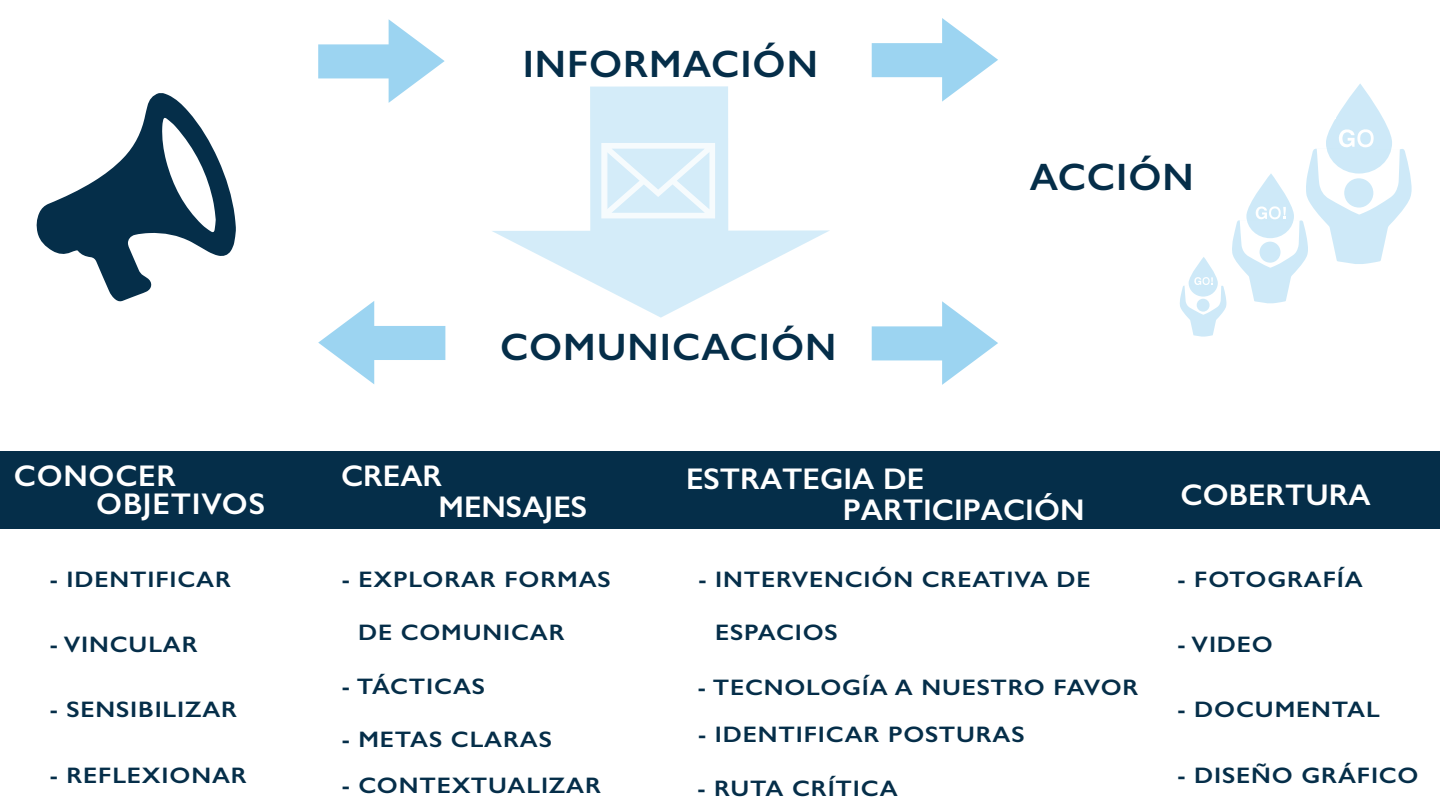
<style>
.page{position:relative;width:1440px;height:810px;background:#fff}
.page>*{position:absolute;margin:0;border:0;box-sizing:border-box;transform-origin:0 0}
.t1{font:600 38.33px "Gill Sans";letter-spacing:.025em;color:#052e49}
.t2{font:600 30px/30.8px "Gill Sans";color:#fff}
.t3{font:600 30px/27.8px "Gill Sans";letter-spacing:.025em;color:#fff}
.t4{font:600 22.5px "Gill Sans";letter-spacing:.035em;color:#052e49;scale:1.1 1}
</style>
<div class="page">
<div style="left:0;top:451px;width:1440px;height:78px;background:#052e49"></div>
<svg style="left:1326px;top:83px;width:66px;height:91px;fill:#cee9f8"></svg>
<svg style="left:1232px;top:129px;width:180px;height:174px"></svg>
<div style="left:1260px;top:242px;width:21px;height:21px;background:#cee9f8;border-radius:50%"></div>
<svg style="left:1189px;top:257px;width:29px;height:40px"></svg>
<svg style="left:1180px;top:277px;width:46px;height:60px"></svg>
<svg style="left:1197px;top:299px;width:13px;height:13px"></svg>
<svg style="left:492px;top:86px;width:338px;height:232px"></svg>
<svg style="left:601px;top:143px;width:114px;height:76px"></svg>
<svg style="left:36px;top:93px;width:200px;height:209px"></svg>
<svg style="left:318px;top:19px;width:127px;height:84px"></svg>
<svg style="left:318px;top:301px;width:127px;height:83px"></svg>
<svg style="left:872px;top:18px;width:126px;height:84px"></svg>
<svg style="left:872px;top:301px;width:126px;height:84px"></svg>
<h1 class="t1" style="left:523px;top:41px;width:297px">INFORMACIÓN</h1>
<h1 class="t1" style="left:500px;top:323px;width:338px">COMUNICACIÓN</h1>
<h1 class="t1" style="left:1030px;top:154px;width:166px">ACCIÓN</h1>
<h2 class="t3" style="left:96px;top:461px;width:170px;text-indent:-82px">CONOCER<br>OBJETIVOS</h2>
<h2 class="t2" style="left:438px;top:460px;width:150px;text-indent:-97px">CREAR<br>MENSAJES</h2>
<h2 class="t2" style="left:843px;top:464px;width:243px;text-indent:-157px">ESTRATEGIA DE<br>PARTICIPACIÓN</h2>
<p class="t4" style="left:50px;top:566px;width:166px">- IDENTIFICAR</p>
<p class="t4" style="left:50px;top:631px;width:136px">- VINCULAR</p>
<p class="t4" style="left:50px;top:696px;width:172px">- SENSIBILIZAR</p>
<p class="t4" style="left:50px;top:761px;width:181px">- REFLEXIONAR</p>
<p class="t4" style="left:699px;top:566px;width:358px">- INTERVENCIÓN CREATIVA DE</p>
<p class="t4" style="left:715px;top:619px;width:113px">ESPACIOS</p>
<p class="t4" style="left:698px;top:674px;width:402px">- TECNOLOGÍA A NUESTRO FAVOR</p>
<p class="t4" style="left:342px;top:566px;width:246px">- EXPLORAR FORMAS</p>
<p class="t4" style="left:358px;top:619px;width:189px">DE COMUNICAR</p>
<p class="t4" style="left:342px;top:672px;width:132px">- TÁCTICAS</p>
<p class="t4" style="left:342px;top:726px;width:193px">- METAS CLARAS</p>
<p class="t4" style="left:342px;top:771px;width:237px">- CONTEXTUALIZAR</p>
<p class="t4" style="left:697px;top:775px;width:184px">- RUTA CRÍTICA</p>
<p class="t4" style="left:698px;top:721px;width:298px">- IDENTIFICAR POSTURAS</p>
<h2 class="t2" style="left:1181px;top:479px;width:192px">COBERTURA</h2>
<p class="t4" style="left:1178px;top:566px;width:170px">- FOTOGRAFÍA</p>
<p class="t4" style="left:1178px;top:631px;width:88px">- VIDEO</p>
<p class="t4" style="left:1178px;top:696px;width:185px">- DOCUMENTAL</p>
<p class="t4" style="left:1178px;top:761px;width:221px">- DISEÑO GRÁFICO</p>
</div>
